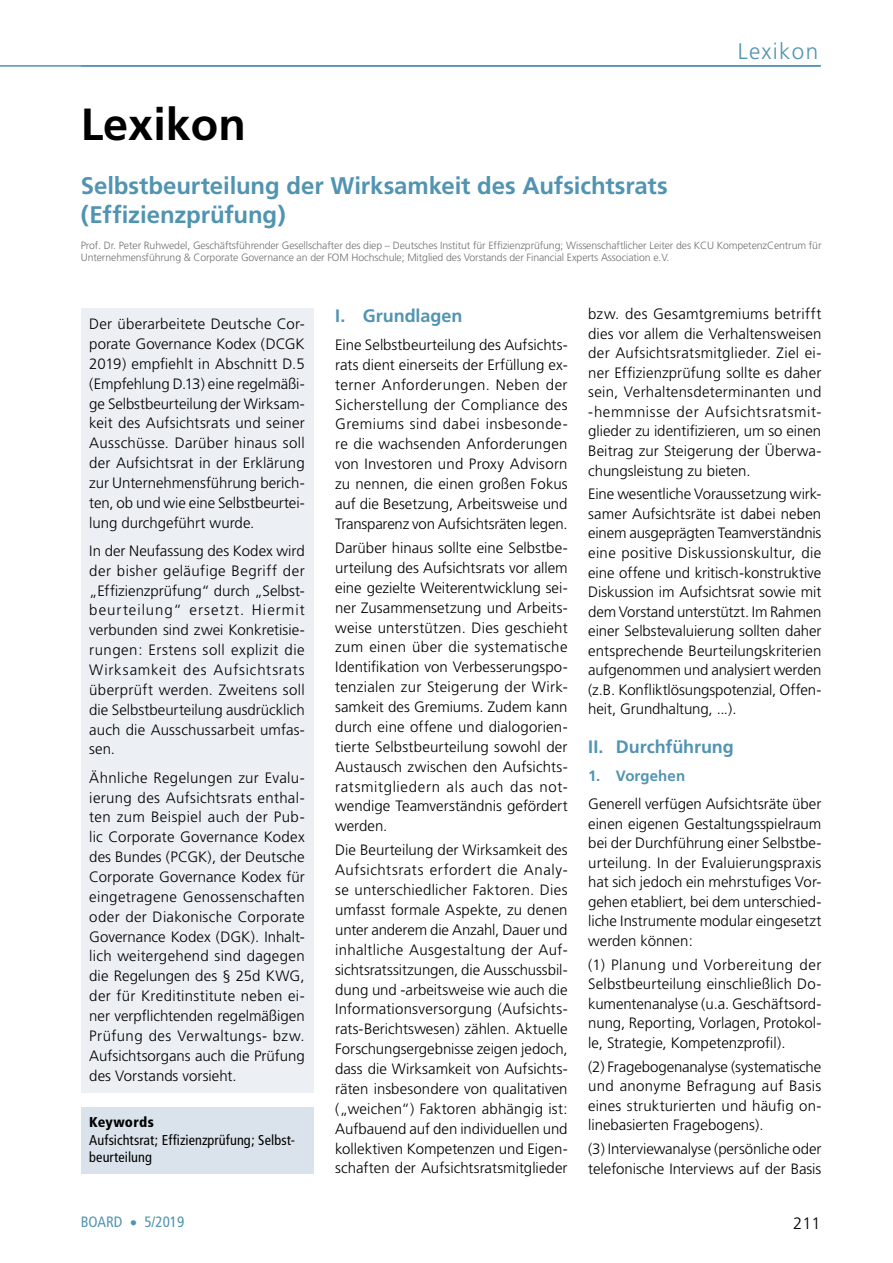
<style>
.page{position:relative;width:893px;height:1263px;background:#fff}
.page>*{position:absolute;margin:0;border:0;box-sizing:border-box;transform-origin:0 0}
.t1{font:700 45px "Frutiger";color:#000}
.t2{font:700 24px/28.8px "Frutiger";letter-spacing:-.005em;color:#5194b1}
.t3{font:300 22.5px "Frutiger";letter-spacing:.06em;color:#5194b1}
.t4{font:700 18px "Frutiger";color:#5194b1}
.t5{font:300 16.5px "Frutiger";color:#000}
.t6{font:300 15px/19.8px "Frutiger";color:#000;text-align:justify}
.t7{font:condensed 15px "Frutiger";color:#5194b1}
.t8{font:700 15px "Frutiger";letter-spacing:.005em;color:#5194b1}
.t9{font:condensed 14.25px/17.4px "Frutiger";letter-spacing:.005em;color:#000}
.t10{font:900 condensed 14.25px "Frutiger";letter-spacing:.015em;color:#000}
.t11{font:300 10.5px/12.6px "Frutiger";letter-spacing:-.01em;color:#707172}
</style>
<div class="page">
<hr style="left:0;top:65px;width:821px;height:2px;background:#5194b1">
<div style="left:81px;top:1107px;width:232px;height:67px;background:#dae3eb"></div>
<div style="left:81px;top:308px;width:232px;height:784px;background:#ecf0f4"></div>
<h3 class="t3" style="left:738px;top:39px;width:82px">Lexikon</h3>
<h1 class="t1" style="left:81px;top:98px;width:167px">Lexikon</h1>
<h2 class="t2" style="left:81px;top:172px;width:588px">Selbstbeurteilung der Wirksamkeit des Aufsichtsrats (Effizienzprüfung)</h2>
<p class="t11" style="left:81px;top:239px;width:742px">Prof. Dr. Peter Ruhwedel, Geschäftsführender Gesellschafter des diep – Deutsches Institut für Effizienzprüfung; Wissenschaftlicher Leiter des KCU KompetenzCentrum für<br>Unternehmensführung &amp; Corporate Governance an der FOM Hochschule; Mitglied des Vorstands der Financial Experts Association e.V.</p>
<p class="t6" style="left:89px;top:314px;width:217px">Der überarbeitete Deutsche Cor&shy;porate Governance Kodex (DCGK 2019) empfiehlt in Abschnitt D.5 (Empfehlung D.13) eine regelmäßi&shy;ge Selbstbeurteilung der Wirksam&shy;keit des Aufsichtsrats und seiner Ausschüsse. Darüber hinaus soll der Aufsichtsrat in der Erklärung zur Unternehmensführung berich&shy;ten, ob und wie eine Selbstbeurtei&shy;lung durchgeführt wurde.</p>
<p class="t6" style="left:89px;top:541px;width:217px">In der Neufassung des Kodex wird der bisher geläufige Begriff der „Effizienzprüfung“ durch „Selbst&shy;beurteilung“ ersetzt. Hiermit verbunden sind zwei Konkretisie&shy;rungen: Erstens soll explizit die Wirksamkeit des Aufsichtsrats überprüft werden. Zweitens soll die Selbstbeurteilung ausdrücklich auch die Ausschussarbeit umfas&shy;sen.</p>
<p class="t6" style="left:89px;top:768px;width:217px">Ähnliche Regelungen zur Evalu&shy;ierung des Aufsichtsrats enthal&shy;ten zum Beispiel auch der Pub&shy;lic Corporate Governance Kodex des Bundes (PCGK), der Deutsche Corporate Governance Kodex für eingetragene Genossenschaften oder der Diakonische Corporate Governance Kodex (DGK). Inhalt&shy;lich weitergehend sind dagegen die Regelungen des § 25d KWG, der für Kreditinstitute neben ei&shy;ner verpflichtenden regelmäßigen Prüfung des Verwaltungs- bzw.<br>Aufsichtsorgans auch die Prüfung des Vorstands vorsieht.</p>
<p class="t10" style="left:89px;top:1114px;width:66px">Keywords</p>
<p class="t9" style="left:89px;top:1131px;width:207px">Aufsichtsrat; Effizienzprüfung; Selbst&shy;beurteilung</p>
<p class="t4" style="left:335px;top:305px;width:129px">I. G rundlagen</p>
<p class="t6" style="left:335px;top:335px;width:234px">Eine Selbstbeurteilung des Aufsichts&shy;rats dient einerseits der Erfüllung ex&shy;terner Anforderungen. Neben der Sicherstellung der Compliance des Gremiums sind dabei insbesonde&shy;re die wachsenden Anforderungen von Investoren und Proxy Advisorn zu nennen, die einen großen Fokus auf die Besetzung, Arbeitsweise und Transparenz von Aufsichtsräten legen.</p>
<p class="t6" style="left:335px;top:538px;width:234px">Darüber hinaus sollte eine Selbstbe&shy;urteilung des Aufsichtsrats vor allem eine gezielte Weiterentwicklung sei&shy;ner Zusammensetzung und Arbeits&shy;weise unterstützen. Dies geschieht zum einen über die systematische Identifikation von Verbesserungspo&shy;tenzialen zur Steigerung der Wirk&shy;samkeit des Gremiums. Zudem kann durch eine offene und dialogorien&shy;tierte Selbstbeurteilung sowohl der Austausch zwischen den Aufsichts&shy;ratsmitgliedern als auch das not&shy;wendige Teamverständnis gefördert werden.</p>
<p class="t6" style="left:335px;top:840px;width:234px">Die Beurteilung der Wirksamkeit des Aufsichtsrats erfordert die Analy&shy;se unterschiedlicher Faktoren. Dies umfasst formale Aspekte, zu denen unter anderem die Anzahl, Dauer und inhaltliche Ausgestaltung der Auf&shy;sichtsratssitzungen, die Ausschussbil&shy;dung und -arbeitsweise wie auch die Informationsversorgung (Aufsichts&shy;rats-Berichtswesen) zählen. Aktuelle Forschungsergebnisse zeigen jedoch, dass die Wirksamkeit von Aufsichts&shy;räten insbesondere von qualitativen („weichen“) Faktoren abhängig ist:<br>Aufbauend auf den individuellen und kollektiven Kompetenzen und Eigen&shy;schaften der Aufsichtsratsmitglieder</p>
<p class="t6" style="left:588px;top:304px;width:235px">bzw. des Gesamtgremiums betrifft dies vor allem die Verhaltensweisen der Aufsichtsratsmitglieder. Ziel ei&shy;ner Effizienzprüfung sollte es daher sein, Verhaltensdeterminanten und -hemmnisse der Aufsichtsratsmit&shy;glieder zu identifizieren, um so einen Beitrag zur Steigerung der Überwa&shy;chungsleistung zu bieten.</p>
<p class="t6" style="left:588px;top:485px;width:235px">Eine wesentliche Voraussetzung wirk&shy;samer Aufsichtsräte ist dabei neben einem ausgeprägten Teamverständnis eine positive Diskussionskultur, die eine offene und kritisch-konstruktive Diskussion im Aufsichtsrat sowie mit dem Vorstand unterstützt. Im Rahmen einer Selbstevaluierung sollten daher entsprechende Beurteilungskriterien aufgenommen und analysiert werden (z.B. Konfliktlösungspotenzial, Offen&shy;heit, Grundhaltung, ...).</p>
<p class="t4" style="left:588px;top:736px;width:147px">II. Durchführung</p>
<p class="t8" style="left:588px;top:767px;width:98px">1. Vorgehen</p>
<p class="t6" style="left:588px;top:794px;width:235px">Generell verfügen Aufsichtsräte über einen eigenen Gestaltungsspielraum bei der Durchführung einer Selbstbe&shy;urteilung. In der Evaluierungspraxis hat sich jedoch ein mehrstufiges Vor&shy;gehen etabliert, bei dem unterschied&shy;liche Instrumente modular eingesetzt werden können:</p>
<p class="t6" style="left:588px;top:955px;width:235px">(1) Planung und Vorbereitung der Selbstbeurteilung einschließlich Do&shy;kumentenanalyse (u.a. Geschäftsord&shy;nung, Reporting, Vorlagen, Protokol&shy;le, Strategie, Kompetenzprofil).</p>
<p class="t6" style="left:588px;top:1057px;width:235px">(2) Fragebogenanalyse (systematische und anonyme Befragung auf Basis eines strukturierten und häufig on&shy;linebasierten Fragebogens).</p>
<p class="t6" style="left:588px;top:1139px;width:235px">(3) Interviewanalyse (persönliche oder telefonische Interviews auf der Basis</p>
<p class="t7" style="left:81px;top:1213px;width:105px">BOARD • 5/2019</p>
<p class="t5" style="left:793px;top:1213px;width:29px">211</p>
</div>
